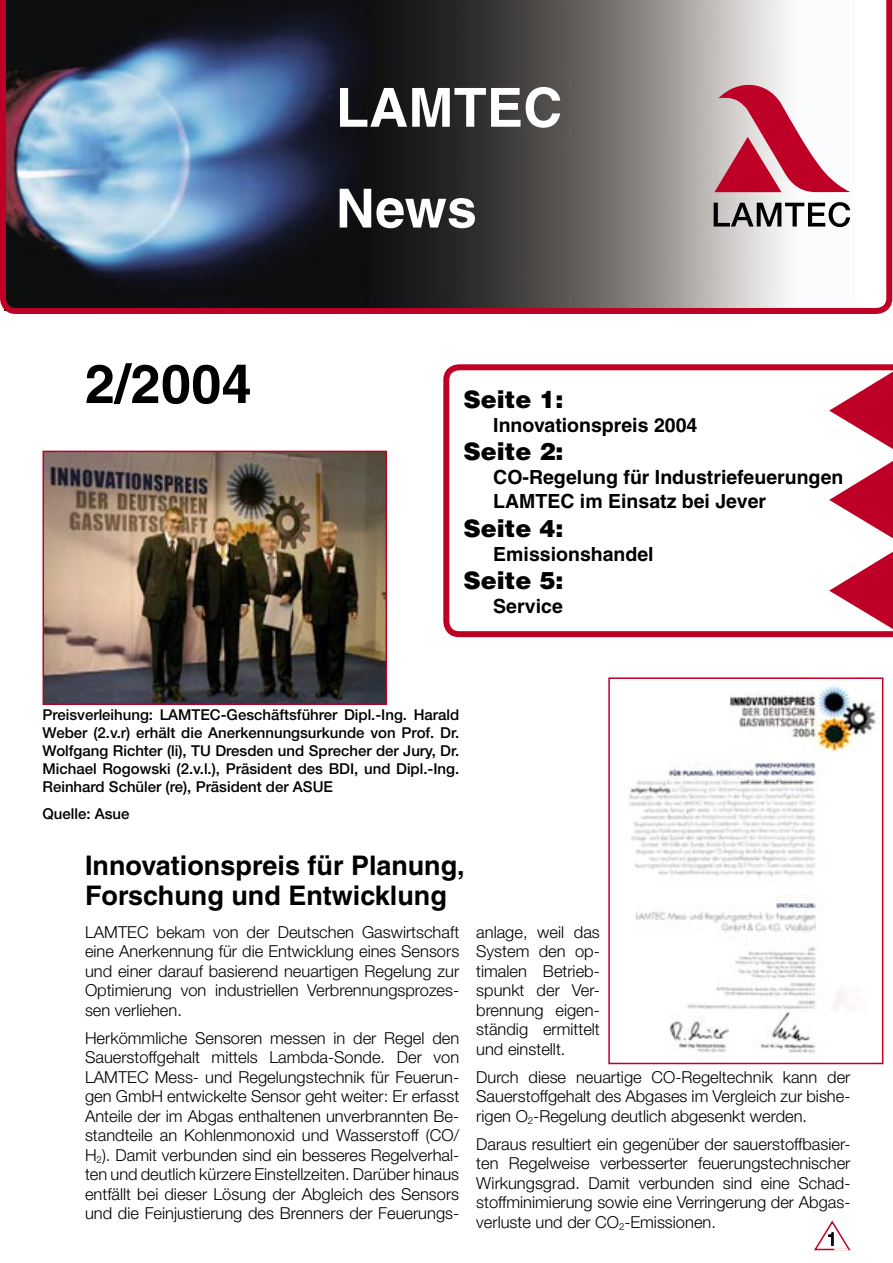
<style>
.page{position:relative;width:893px;height:1263px;background:#fff}
.page>*{position:absolute;margin:0;border:0;box-sizing:border-box;transform-origin:0 0}
.t1{font:700 54px "Helvetica";letter-spacing:.005em;color:#fff}
.t2{font:700 54px "Helvetica";color:#000}
.t3{font:700 27px/30px "Helvetica";color:#000}
.t4{font:900 24px "Helvetica";color:#000}
.t5{font:700 19.5px/24px "Helvetica";color:#000}
.t6{font:18px "Helvetica";color:#000}
.Lauftext{font:300 16.5px/19.5px "Helvetica Neue";color:#000;text-align:justify}
.Lauftext-2{font:500 15px/18px "Helvetica Neue";color:#000;text-align:justify}
</style>
<div class="page">
<svg style="left:0;top:0;width:893px;height:311px"></svg>
<img style="left:46px;top:454px;width:338px;height:248px">
<div style="left:43px;top:451px;width:344px;height:254px;border:2px solid #be0027"></div>
<img style="left:628px;top:685px;width:248px;height:368px">
<div style="left:608px;top:677px;width:275px;height:387px;border:2px solid #be0027"></div>
<svg style="left:814px;top:1220px;width:37px;height:31px"></svg>
<svg style="left:714px;top:202px;width:136px;height:25px"></svg>
<svg style="left:714px;top:78px;width:136px;height:114px"></svg>
<svg style="left:443px;top:364px;width:450px;height:270px"></svg>
<p class="t1" style="left:336px;top:75px;width:228px">LAMTEC</p>
<p class="t2" style="left:85px;top:351px;width:168px">2/2004</p>
<p class="t1" style="left:336px;top:176px;width:143px">News</p>
<p class="t4" style="left:464px;top:384px;width:101px">Seite 1:</p>
<p class="t5" style="left:493px;top:413px;width:206px">Innovationspreis 2004</p>
<p class="t4" style="left:464px;top:436px;width:101px">Seite 2:</p>
<p class="t5" style="left:493px;top:465px;width:352px">CO-Regelung für Industriefeuerungen<br>LAMTEC im Einsatz bei Jever</p>
<p class="t4" style="left:464px;top:512px;width:101px">Seite 4:</p>
<p class="t5" style="left:493px;top:541px;width:162px">Emissionshandel</p>
<p class="t4" style="left:464px;top:564px;width:101px">Seite 5:</p>
<p class="t5" style="left:493px;top:594px;width:71px">Service</p>
<p class="Lauftext-2" style="left:43px;top:706px;width:418px">Preisverleihung: LAMTEC-Geschäftsführer Dipl.-Ing. Harald Weber (2.v.r) erhält die Anerkennungsurkunde von Prof. Dr.<br>Wolfgang Richter (li), TU Dresden und Sprecher der Jury, Dr.<br>Michael Rogowski (2.v.l.), Präsident des BDI, und Dipl.-Ing.<br>Reinhard Schüler (re), Präsident der ASUE</p>
<p class="Lauftext-2" style="left:43px;top:804px;width:88px">Quelle: Asue</p>
<p class="t3" style="left:85px;top:850px;width:381px">Innovationspreis für Planung,<br>Forschung und Entwicklung</p>
<p class="Lauftext" style="left:85px;top:922px;width:376px">LAMTEC bekam von der Deutschen Gaswirtschaft eine Anerkennung für die Entwicklung eines Sensors und einer darauf basierend neuartigen Regelung zur Optimierung von industriellen Verbrennungsprozes&shy;sen verliehen.</p>
<p class="Lauftext" style="left:85px;top:1028px;width:376px">Herkömmliche Sensoren messen in der Regel den Sauerstoffgehalt mittels Lambda-Sonde. Der von LAMTEC Mess- und Regelungstechnik für Feuerun&shy;gen GmbH entwickelte Sensor geht weiter: Er erfasst Anteile der im Abgas enthaltenen unverbrannten Be&shy;standteile an Kohlenmonoxid und Wasserstoff (CO/ H<sub>2</sub>). Damit verbunden sind ein besseres Regelverhal&shy;ten und deutlich kürzere Einstellzeiten. Darüber hinaus entfällt bei dieser Lösung der Abgleich des Sensors und die Feinjustierung des Brenners der Feuerungs-</p>
<p class="Lauftext" style="left:476px;top:922px;width:125px">anlage, weil das System den op&shy;timalen Betrieb&shy;spunkt der Ver&shy;brennung eigen&shy;ständig ermittelt und einstellt.</p>
<p class="Lauftext" style="left:476px;top:1067px;width:376px">Durch diese neuartige CO-Regeltechnik kann der Sauerstoffgehalt des Abgases im Vergleich zur bishe&shy;rigen O<sub>2</sub>-Regelung deutlich abgesenkt werden.</p>
<p class="Lauftext" style="left:476px;top:1134px;width:376px">Daraus resultiert ein gegenüber der sauerstoffbasier&shy;ten Regelweise verbesserter feuerungstechnischer Wirkungsgrad. Damit verbunden sind eine Schad&shy;stoffminimierung sowie eine Verringerung der Abgas&shy;verluste und der CO<sub>2</sub>-Emissionen.</p>
<p class="t6" style="left:827px;top:1229px;width:12px">1</p>
</div>
